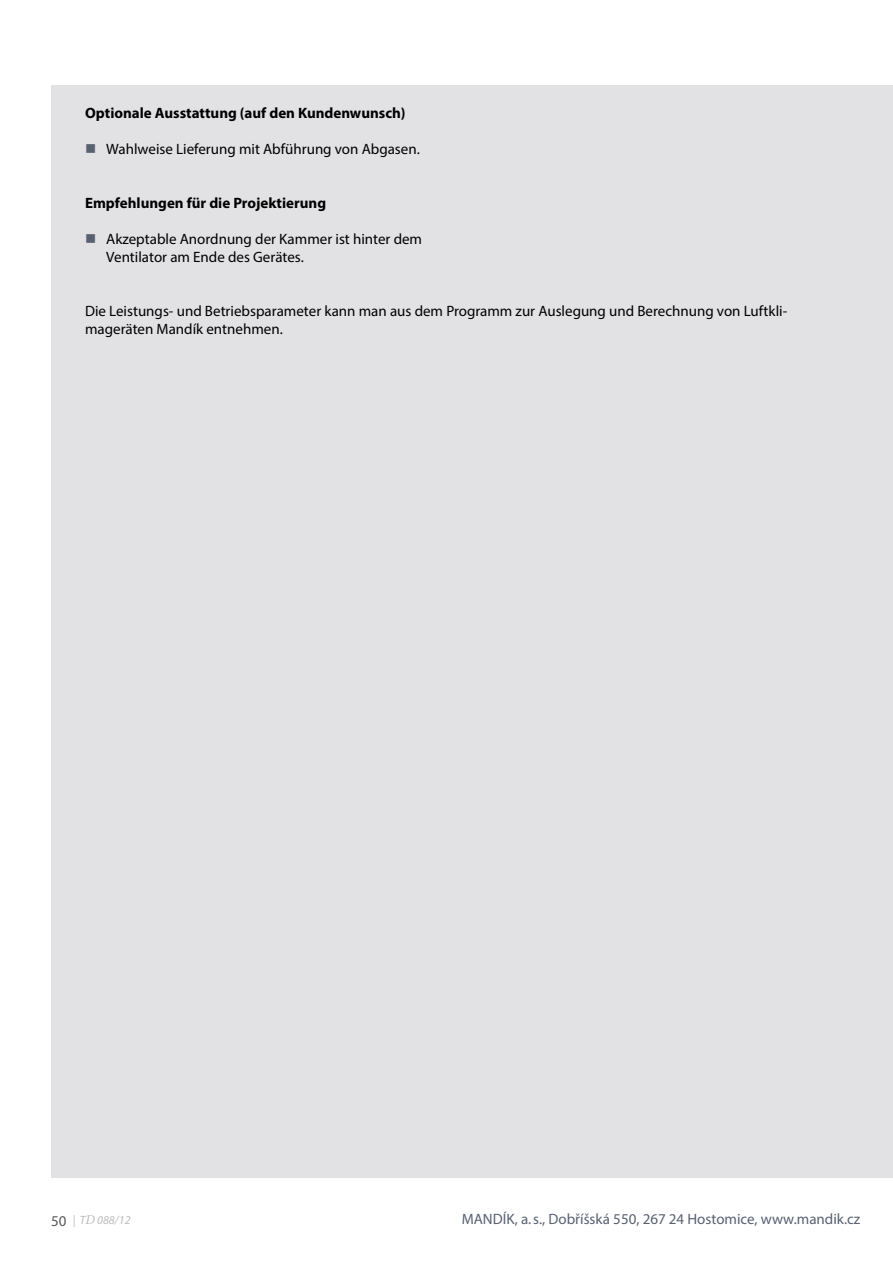
<style>
.page{position:relative;width:893px;height:1263px;background:#fff}
.page>*{position:absolute;margin:0;border:0;box-sizing:border-box;transform-origin:0 0}
.t1{font:15px/18px "Myriad Pro";color:#000}
.t2{font:700 15px "Myriad Pro";color:#000}
.t3{font:15px "Myriad Pro";color:#596070}
.t4{font:italic 12px "Myriad Pro";color:#bbbcbe}
.s1{font-style:normal;font-size:15px;color:#59595b}
.s2{font-family:"Minion Pro";font-size:13.5px}
</style>
<div class="page">
<div style="left:51px;top:85px;width:842px;height:1093px;background:#e2e2e5"></div>
<p class="t2" style="left:85px;top:103px;width:322px">Optionale Ausstattung (auf den Kundenwunsch)</p>
<p class="t1" style="left:106px;top:139px;width:315px">Wahlweise Lieferung mit Abführung von Abgasen.</p>
<p class="t2" style="left:85px;top:193px;width:243px">Empfehlungen für die Projektierung</p>
<p class="t1" style="left:106px;top:229px;width:317px">Akzeptable Anordnung der Kammer ist hinter dem<br>Ventilator am Ende des Gerätes.</p>
<p class="t1" style="left:85px;top:301px;width:704px">Die Leistungs- und Betriebsparameter kann man aus dem Programm zur Auslegung und Berechnung von Luftkli&shy;mageräten Mandík entnehmen.</p>
<p class="t4" style="left:51px;top:1213px;width:81px"><span class="s1">50</span> | T<span class="s2">D</span> 088/12</p>
<p class="t3" style="left:462px;top:1210px;width:400px">MANDÍK, a.s., Dobříšská 550, 267 24 Hostomice, www.mandik.cz</p>
</div>
